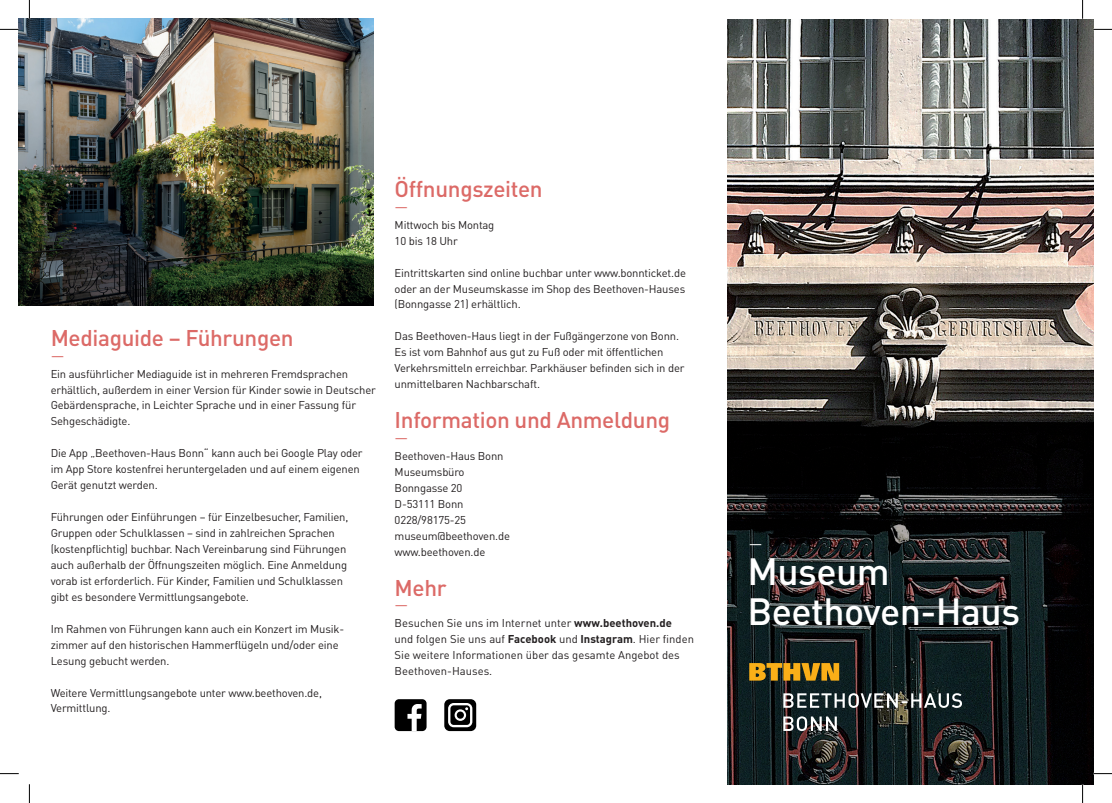
<style>
.page{position:relative;width:1112px;height:803px;background:#fff}
.page>*{position:absolute;margin:0;border:0;box-sizing:border-box;transform-origin:0 0}
.t1{font:500 37.5px "DIN Pro";letter-spacing:-.015em;color:#fff}
.t2{font:500 22.5px "DIN Pro";letter-spacing:-.015em;color:#dc6a67}
.t3{font:15px "DIN Pro";color:#dc6a67}
.t4{font:15px "DIN Pro";color:#fff}
.t5{font:11.25px/16px "DIN Pro";letter-spacing:-.015em;color:#231f20}
.s1{font-weight:700}
</style>
<div class="page">
<img style="left:727px;top:20px;width:365px;height:764px">
<svg style="left:749px;top:663px;width:90px;height:17px;background:#ba881b"></svg>
<svg style="left:783px;top:716px;width:53px;height:15px"></svg>
<svg style="left:783px;top:693px;width:178px;height:15px"></svg>
<div style="left:444px;top:699px;width:32px;height:32px;background:#000;border-radius:5px"></div>
<svg style="left:448px;top:703px;width:24px;height:24px"></svg>
<div style="left:394px;top:699px;width:32px;height:32px;background:#000;border-radius:4px"></div>
<svg style="left:407px;top:704px;width:14px;height:27px"></svg>
<img style="left:19px;top:19px;width:354px;height:287px">
<svg style="left:0;top:29px;width:19px;height:1px"></svg>
<svg style="left:1092px;top:29px;width:19px;height:1px"></svg>
<svg style="left:0;top:773px;width:19px;height:1px"></svg>
<svg style="left:1092px;top:773px;width:19px;height:1px"></svg>
<svg style="left:29px;top:0;width:1px;height:19px"></svg>
<svg style="left:29px;top:784px;width:1px;height:19px"></svg>
<svg style="left:1082px;top:0;width:1px;height:19px"></svg>
<svg style="left:1081px;top:784px;width:2px;height:19px"></svg>
<p class="t2" style="left:51px;top:322px;width:244px">Mediaguide – Führungen</p>
<p class="t3" style="left:51px;top:346px;width:15px">—</p>
<p class="t5" style="left:51px;top:365px;width:327px">Ein ausführlicher Mediaguide ist in mehreren Fremdsprachen erhältlich, außerdem in einer Version für Kinder sowie in Deutscher Gebärdensprache, in Leichter Sprache und in einer Fassung für Sehgeschädigte.</p>
<p class="t5" style="left:51px;top:445px;width:313px">Die App „Beethoven-Haus Bonn“ kann auch bei Google Play oder</p>
<p class="t5" style="left:51px;top:461px;width:310px">im App Store kostenfrei heruntergeladen und auf einem eigenen</p>
<p class="t5" style="left:51px;top:477px;width:108px">Gerät genutzt werden.</p>
<p class="t5" style="left:51px;top:508px;width:299px">Führungen oder Einführungen – für Einzelbesucher, Familien,</p>
<p class="t5" style="left:51px;top:524px;width:286px">Gruppen oder Schulklassen – sind in zahlreichen Sprachen</p>
<p class="t5" style="left:51px;top:540px;width:297px">(kostenpflichtig) buchbar. Nach Vereinbarung sind Führungen</p>
<p class="t5" style="left:51px;top:556px;width:298px">auch außerhalb der Öffnungszeiten möglich. Eine Anmeldung</p>
<p class="t5" style="left:51px;top:572px;width:294px">vorab ist erforderlich. Für Kinder, Familien und Schulklassen</p>
<p class="t5" style="left:51px;top:588px;width:200px">gibt es besondere Vermittlungsangebote.</p>
<p class="t5" style="left:51px;top:620px;width:295px">Im Rahmen von Führungen kann auch ein Konzert im Musik-</p>
<p class="t5" style="left:51px;top:636px;width:289px">zimmer auf den historischen Hammerflügeln und/oder eine</p>
<p class="t5" style="left:51px;top:652px;width:120px">Lesung gebucht werden.</p>
<p class="t5" style="left:51px;top:684px;width:273px">Weitere Vermittlungsangebote unter www.beethoven.de,</p>
<p class="t5" style="left:51px;top:700px;width:61px">Vermittlung.</p>
<p class="t2" style="left:394px;top:173px;width:150px">Öffnungszeiten</p>
<p class="t3" style="left:394px;top:197px;width:15px">—</p>
<p class="t5" style="left:394px;top:216px;width:101px">Mittwoch bis Montag</p>
<p class="t5" style="left:394px;top:232px;width:65px">10 bis 18 Uhr</p>
<p class="t5" style="left:394px;top:264px;width:293px">Eintrittskarten sind online buchbar unter www.bonnticket.de</p>
<p class="t5" style="left:394px;top:280px;width:292px">oder an der Museumskasse im Shop des Beethoven-Hauses</p>
<p class="t5" style="left:394px;top:296px;width:127px">(Bonngasse 21) erhältlich.</p>
<p class="t5" style="left:394px;top:328px;width:286px">Das Beethoven-Haus liegt in der Fußgängerzone von Bonn.</p>
<p class="t5" style="left:394px;top:344px;width:270px">Es ist vom Bahnhof aus gut zu Fuß oder mit öffentlichen</p>
<p class="t5" style="left:394px;top:360px;width:291px">Verkehrsmitteln erreichbar. Parkhäuser befinden sich in der</p>
<p class="t5" style="left:394px;top:376px;width:147px">unmittelbaren Nachbarschaft.</p>
<p class="t2" style="left:394px;top:405px;width:277px">Information und Anmeldung</p>
<p class="t3" style="left:394px;top:428px;width:15px">—</p>
<p class="t5" style="left:394px;top:447px;width:110px">Beethoven-Haus Bonn</p>
<p class="t5" style="left:394px;top:463px;width:71px">Museumsbüro</p>
<p class="t5" style="left:394px;top:479px;width:69px">Bonngasse 20</p>
<p class="t5" style="left:394px;top:495px;width:70px">D-53111 Bonn</p>
<p class="t5" style="left:394px;top:511px;width:73px">0228/98175-25</p>
<p class="t5" style="left:394px;top:527px;width:117px">museum@beethoven.de</p>
<p class="t5" style="left:394px;top:543px;width:92px">www.beethoven.de</p>
<p class="t2" style="left:394px;top:572px;width:54px">Mehr</p>
<p class="t3" style="left:394px;top:596px;width:15px">—</p>
<p class="t5" style="left:394px;top:615px;width:279px">Besuchen Sie uns im Internet unter <span class="s1">www.beethoven.de</span></p>
<p class="t5" style="left:394px;top:631px;width:301px">und folgen Sie uns auf <span class="s1">Facebook</span> und <span class="s1">Instagram</span>. Hier finden</p>
<p class="t5" style="left:394px;top:647px;width:286px">Sie weitere Informationen über das gesamte Angebot des</p>
<p class="t5" style="left:394px;top:663px;width:99px">Beethoven-Hauses.</p>
<p class="t4" style="left:748px;top:535px;width:15px">—</p>
<p class="t1" style="left:747px;top:546px;width:144px">Museum</p>
<p class="t1" style="left:747px;top:586px;width:274px">Beethoven-Haus</p>
</div>
